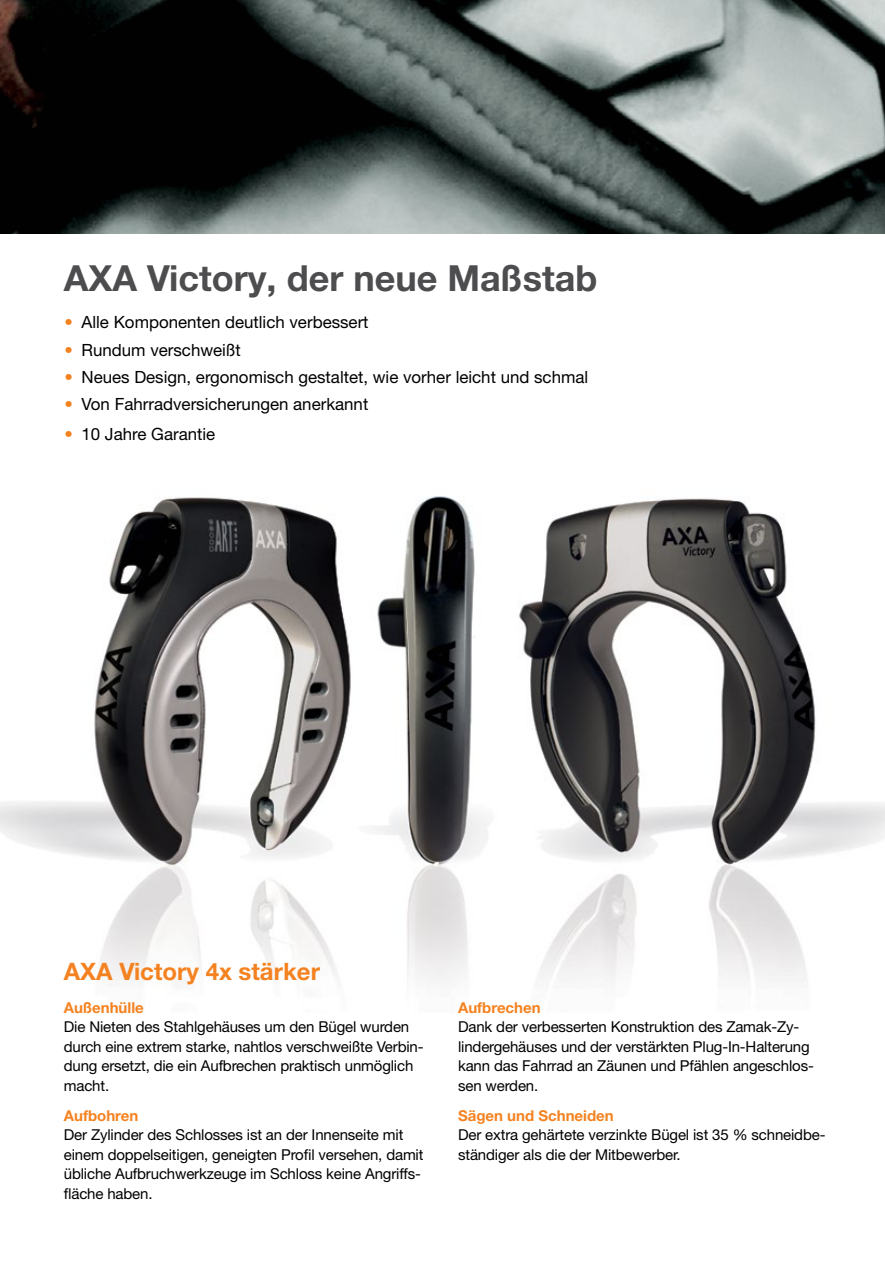
<style>
.page{position:relative;width:885px;height:1263px;background:#fff}
.page>*{position:absolute;margin:0;border:0;box-sizing:border-box;transform-origin:0 0}
.t1{font:700 36px "Helvetica Neue LT Pro";color:#4d4d4f}
.t2{font:700 24px "Helvetica Neue LT Pro";color:#f58220}
.t3{font:16.8px "Helvetica Neue LT Pro";color:#000}
.t4{font:15px/19.5px "Helvetica Neue LT Pro";letter-spacing:-.01em;color:#000}
.t5{font:700 15px "Helvetica Neue LT Pro";color:#f58220}
.s1{color:#f58220}
</style>
<div class="page">
<img style="left:0;top:496px;width:884px;height:486px">
<img style="left:0;top:0;width:884px;height:234px">
<h1 class="t1" style="left:64px;top:256px;width:535px">AXA Victory, der neue Maßstab</h1>
<p class="t3" style="left:65px;top:312px;width:305px"><span class="s1">•</span> Alle Komponenten deutlich verbessert</p>
<p class="t3" style="left:65px;top:339px;width:177px"><span class="s1">•</span> Rundum verschweißt</p>
<p class="t3" style="left:65px;top:367px;width:525px"><span class="s1">•</span> Neues Design, ergonomisch gestaltet, wie vorher leicht und schmal</p>
<p class="t3" style="left:65px;top:394px;width:305px"><span class="s1">•</span> Von Fahrradversicherungen anerkannt</p>
<p class="t3" style="left:65px;top:423px;width:152px"><span class="s1">•</span> 10 Jahre Garantie</p>
<h2 class="t2" style="left:64px;top:956px;width:258px">AXA Victory 4x stärker</h2>
<p class="t5" style="left:64px;top:998px;width:81px">Außenhülle</p>
<p class="t4" style="left:64px;top:1016px;width:361px">Die Nieten des Stahlgehäuses um den Bügel wurden durch eine extrem starke, nahtlos verschweißte Verbin&shy;dung ersetzt, die ein Aufbrechen praktisch unmöglich macht.</p>
<p class="t5" style="left:64px;top:1106px;width:76px">Aufbohren</p>
<p class="t4" style="left:64px;top:1124px;width:361px">Der Zylinder des Schlosses ist an der Innenseite mit einem doppelseitigen, geneigten Profil versehen, damit übliche Aufbruchwerkzeuge im Schloss keine Angriffs&shy;fläche haben.</p>
<p class="t5" style="left:458px;top:998px;width:84px">Aufbrechen</p>
<p class="t4" style="left:458px;top:1016px;width:357px">Dank der verbesserten Konstruktion des Zamak-Zy&shy;lindergehäuses und der verstärkten Plug-In-Halterung kann das Fahrrad an Zäunen und Pfählen angeschlos&shy;sen werden.</p>
<p class="t5" style="left:458px;top:1106px;width:157px">Sägen und Schneiden</p>
<p class="t4" style="left:458px;top:1124px;width:369px">Der extra gehärtete verzinkte Bügel ist 35 % schneidbe&shy;ständiger als die der Mitbewerber.</p>
</div>
